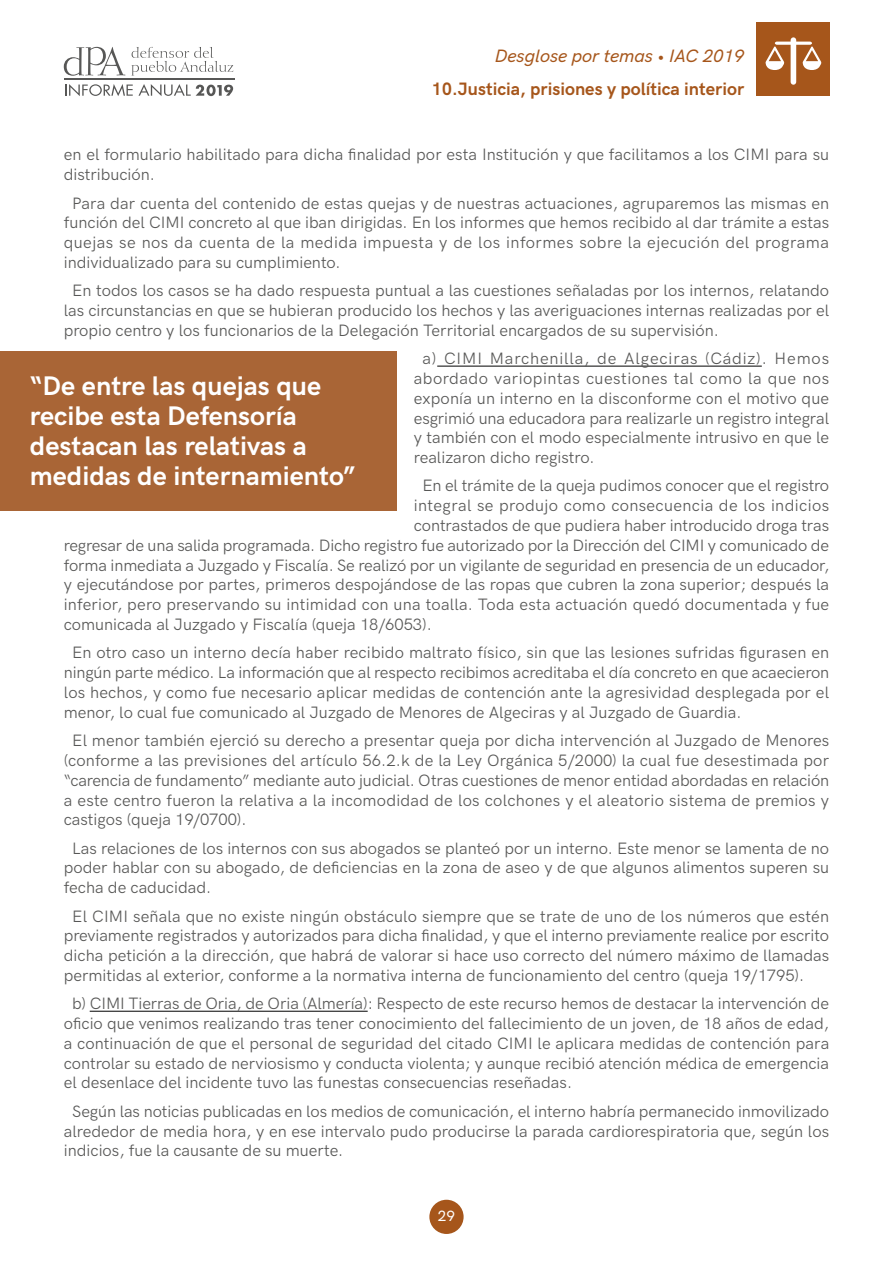
<style>
.page{position:relative;width:893px;height:1263px;background:#fff}
.page>*{position:absolute;margin:0;border:0;box-sizing:border-box;transform-origin:0 0}
.Destacado{font:700 27px/30px "HK Grotesk";color:#fff}
.t1{font:700 18px "HK Grotesk";color:#a6561b}
.t2{font:italic 500 18px "HK Grotesk";color:#a6561b}
.t3{font:16.5px/19.8px "HK Grotesk";color:#575756;text-align:justify}
.t4{font:16.5px "HK Grotesk";letter-spacing:.02em;color:#575756}
.t5{font:500 15px "HK Grotesk";color:#fff}
</style>
<div class="page">
<div style="left:429px;top:1200px;width:35px;height:34px;background:#a6561b;border-radius:50%"></div>
<svg style="left:131px;top:47px;width:102px;height:29px"></svg>
<svg style="left:64px;top:47px;width:61px;height:29px"></svg>
<hr style="left:64px;top:78px;width:170px;height:1px;background:#575756">
<svg style="left:65px;top:84px;width:168px;height:12px"></svg>
<div style="left:757px;top:23px;width:73px;height:73px;background:#a6561b"></div>
<svg style="left:766px;top:37px;width:55px;height:48px"></svg>
<hr style="left:437px;top:366px;width:325px;height:1px;background:#000">
<hr style="left:90px;top:1011px;width:278px;height:1px;background:#000">
<div style="left:0;top:351px;width:397px;height:160px;background:#a96536"></div>
<p class="t2" style="left:495px;top:42px;width:251px">Desglose por temas • IAC 2019</p>
<p class="t1" style="left:431px;top:75px;width:314px">10.Justicia, prisiones y política interior</p>
<p class="t3" style="left:64px;top:144px;width:767px">en el formulario habilitado para dicha finalidad por esta Institución y que facilitamos a los CIMI para su distribución.</p>
<p class="t3" style="left:64px;top:192px;width:767px;text-indent:9px">Para dar cuenta del contenido de estas quejas y de nuestras actuaciones, agruparemos las mismas en función del CIMI concreto al que iban dirigidas. En los informes que hemos recibido al dar trámite a estas quejas se nos da cuenta de la medida impuesta y de los informes sobre la ejecución del programa individualizado para su cumplimiento.</p>
<p class="t3" style="left:64px;top:279px;width:767px;text-indent:9px">En todos los casos se ha dado respuesta puntual a las cuestiones señaladas por los internos, relatando las circunstancias en que se hubieran producido los hechos y las averiguaciones internas realizadas por el propio centro y los funcionarios de la Delegación Territorial encargados de su supervisión.</p>
<p class="t3" style="left:414px;top:347px;width:417px;text-indent:9px">a) CIMI Marchenilla, de Algeciras (Cádiz). Hemos abordado variopintas cuestiones tal como la que nos exponía un interno en la disconforme con el motivo que esgrimió una educadora para realizarle un registro integral y también con el modo especialmente intrusivo en que le realizaron dicho registro.</p>
<p class="t3" style="left:422px;top:475px;width:408px">En el trámite de la queja pudimos conocer que el registro</p>
<p class="t4" style="left:414px;top:493px;width:417px">integral se produjo como consecuencia de los indicios</p>
<p class="t3" style="left:414px;top:514px;width:417px">contrastados de que pudiera haber introducido droga tras</p>
<p class="t3" style="left:64px;top:534px;width:767px">regresar de una salida programada. Dicho registro fue autorizado por la Dirección del CIMI y comunicado de</p>
<p class="t3" style="left:64px;top:554px;width:767px">forma inmediata a Juzgado y Fiscalía. Se realizó por un vigilante de seguridad en presencia de un educador,</p>
<p class="t3" style="left:64px;top:574px;width:767px">y ejecutándose por partes, primeros despojándose de las ropas que cubren la zona superior; después la</p>
<p class="t3" style="left:64px;top:593px;width:767px">inferior, pero preservando su intimidad con una toalla. Toda esta actuación quedó documentada y fue</p>
<p class="t3" style="left:64px;top:613px;width:369px">comunicada al Juzgado y Fiscalía (queja 18/6053).</p>
<p class="t3" style="left:64px;top:641px;width:767px;text-indent:9px">En otro caso un interno decía haber recibido maltrato físico, sin que las lesiones sufridas figurasen en ningún parte médico. La información que al respecto recibimos acreditaba el día concreto en que acaecieron los hechos, y como fue necesario aplicar medidas de contención ante la agresividad desplegada por el menor, lo cual fue comunicado al Juzgado de Menores de Algeciras y al Juzgado de Guardia.</p>
<p class="t3" style="left:64px;top:729px;width:767px;text-indent:9px">El menor también ejerció su derecho a presentar queja por dicha intervención al Juzgado de Menores (conforme a las previsiones del artículo 56.2.k de la Ley Orgánica 5/2000) la cual fue desestimada por “carencia de fundamento” mediante auto judicial. Otras cuestiones de menor entidad abordadas en relación a este centro fueron la relativa a la incomodidad de los colchones y el aleatorio sistema de premios y castigos (queja 19/0700).</p>
<p class="t3" style="left:64px;top:837px;width:767px;text-indent:9px">Las relaciones de los internos con sus abogados se planteó por un interno. Este menor se lamenta de no poder hablar con su abogado, de deficiencias en la zona de aseo y de que algunos alimentos superen su fecha de caducidad.</p>
<p class="t3" style="left:64px;top:905px;width:767px;text-indent:9px">El CIMI señala que no existe ningún obstáculo siempre que se trate de uno de los números que estén previamente registrados y autorizados para dicha finalidad, y que el interno previamente realice por escrito dicha petición a la dirección, que habrá de valorar si hace uso correcto del número máximo de llamadas permitidas al exterior, conforme a la normativa interna de funcionamiento del centro (queja 19/1795).</p>
<p class="t3" style="left:64px;top:992px;width:767px;text-indent:9px">b) CIMI Tierras de Oria, de Oria (Almería): Respecto de este recurso hemos de destacar la intervención de oficio que venimos realizando tras tener conocimiento del fallecimiento de un joven, de 18 años de edad, a continuación de que el personal de seguridad del citado CIMI le aplicara medidas de contención para controlar su estado de nerviosismo y conducta violenta; y aunque recibió atención médica de emergencia el desenlace del incidente tuvo las funestas consecuencias reseñadas.</p>
<p class="t3" style="left:64px;top:1100px;width:767px;text-indent:9px">Según las noticias publicadas en los medios de comunicación, el interno habría permanecido inmovilizado alrededor de media hora, y en ese intervalo pudo producirse la parada cardiorespiratoria que, según los indicios, fue la causante de su muerte.</p>
<p class="Destacado" style="left:30px;top:369px;width:327px">“De entre las quejas que recibe esta Defensoría destacan las relativas a medidas de internamiento”</p>
<p class="t5" style="left:438px;top:1205px;width:19px">29</p>
</div>
